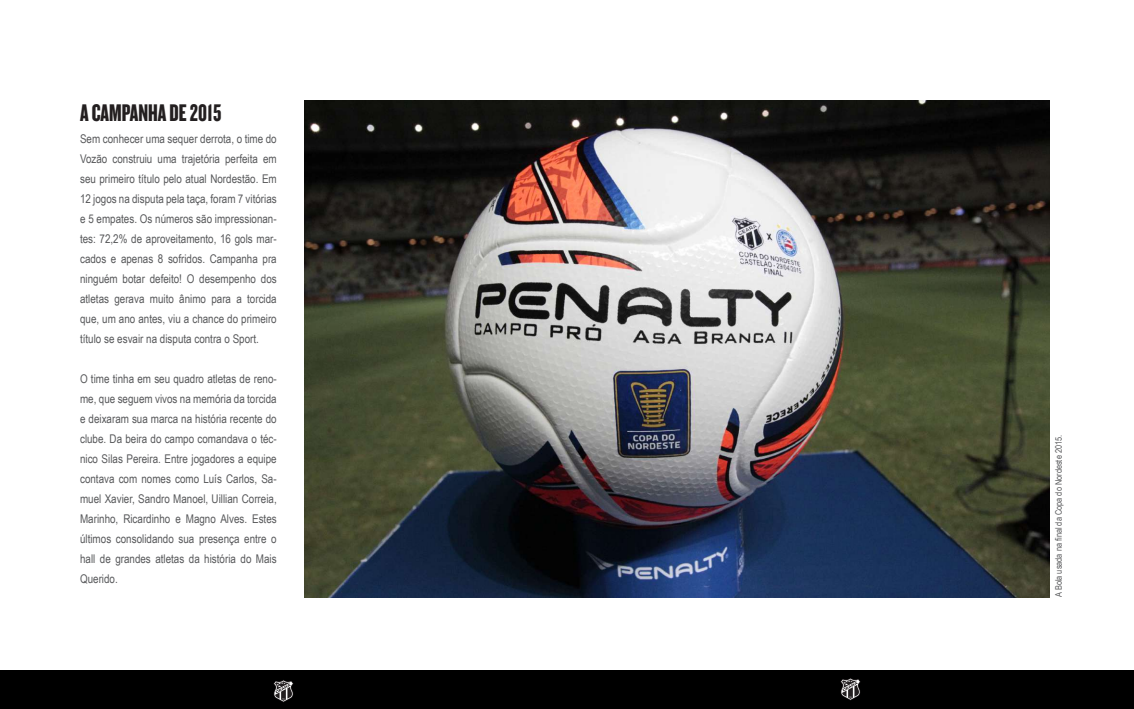
<style>
.page{position:relative;width:1134px;height:709px;background:#fff}
.page>*{position:absolute;margin:0;border:0;box-sizing:border-box;transform-origin:0 0}
.t1{font:25px "Knockout 68 Full Featherwt";color:#231f20}
.t2{font:12px/20px "Arial Narrow";color:#57585a;text-align:justify}
.t3{font:9px "Arial Narrow";color:#57585a}
</style>
<div class="page">
<div style="left:0;top:670px;width:1134px;height:39px;background:#000"></div>
<svg style="left:273px;top:680px;width:21px;height:22px"></svg>
<svg style="left:840px;top:678px;width:21px;height:22px"></svg>
<img style="left:304px;top:101px;width:745px;height:496px">
<h1 class="t1" style="left:80px;top:97px;width:143px">A CAMPANHA DE 2015</h1>
<p class="t2" style="left:80px;top:128px;width:198px">Sem conhecer uma sequer derrota, o time do Vozão construiu uma trajetória perfeita em seu primeiro título pelo atual Nordestão. Em 12 jogos na disputa pela taça, foram 7 vitórias e 5 empates. Os números são impressionan&shy;tes: 72,2% de aproveitamento, 16 gols mar&shy;cados e apenas 8 sofridos. Campanha pra ninguém botar defeito! O desempenho dos atletas gerava muito ânimo para a torcida que, um ano antes, viu a chance do primeiro título se esvair na disputa contra o Sport.</p>
<p class="t2" style="left:80px;top:368px;width:198px">O time tinha em seu quadro atletas de reno&shy;me, que seguem vivos na memória da torcida e deixaram sua marca na história recente do clube. Da beira do campo comandava o téc&shy;nico Silas Pereira. Entre jogadores a equipe contava com nomes como Luís Carlos, Sa&shy;muel Xavier, Sandro Manoel, Uillian Correia, Marinho, Ricardinho e Magno Alves. Estes últimos consolidando sua presença entre o hall de grandes atletas da história do Mais Querido.</p>
<p class="t3" style="left:1052px;top:597px;width:164px;rotate:-90deg">A Bola usada na final da Copa do Nordeste 2015.</p>
</div>
